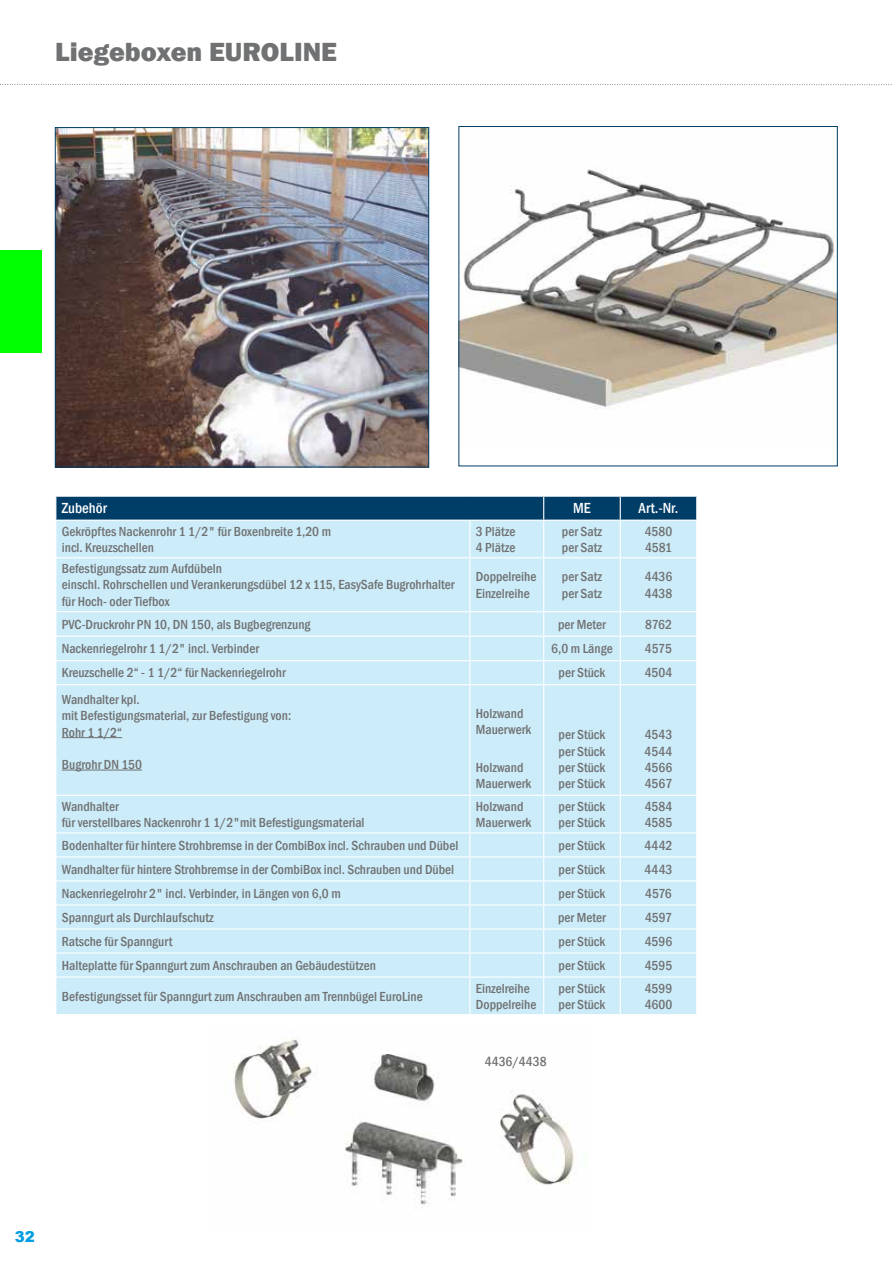
<style>
.page{position:relative;width:893px;height:1263px;background:#fff}
.page>*{position:absolute;margin:0;border:0;box-sizing:border-box;transform-origin:0 0}
.t1{font:800 27px "Franklin Gothic";color:#707172}
.t2{font:500 condensed 15px "Franklin Gothic";color:#fff}
.t3{font:900 15px "Arial";color:#009ee0}
.t4{font:500 condensed 13.5px/16.2px "Franklin Gothic";color:#707172}
</style>
<div class="page">
<svg style="left:0;top:84px;width:892px;height:1px"></svg>
<div style="left:0;top:251px;width:41px;height:102px;background:#0f0"></div>
<div style="left:56px;top:521px;width:640px;height:493px;background:#ccecf9"></div>
<hr style="left:543px;top:521px;width:1px;height:36px;background:#fff">
<hr style="left:620px;top:521px;width:1px;height:36px;background:#fff">
<hr style="left:469px;top:558px;width:1px;height:53px;background:#fff">
<hr style="left:543px;top:558px;width:1px;height:53px;background:#fff">
<hr style="left:620px;top:558px;width:1px;height:53px;background:#fff">
<hr style="left:55px;top:611px;width:415px;height:1px;background:#fff">
<hr style="left:470px;top:611px;width:74px;height:1px;background:#fff">
<hr style="left:544px;top:611px;width:76px;height:1px;background:#fff">
<hr style="left:620px;top:611px;width:77px;height:1px;background:#fff">
<hr style="left:55px;top:636px;width:415px;height:1px;background:#fff">
<hr style="left:470px;top:636px;width:74px;height:1px;background:#fff">
<hr style="left:544px;top:636px;width:76px;height:1px;background:#fff">
<hr style="left:620px;top:636px;width:77px;height:1px;background:#fff">
<hr style="left:55px;top:660px;width:415px;height:1px;background:#fff">
<hr style="left:470px;top:660px;width:74px;height:1px;background:#fff">
<svg style="left:469px;top:612px;width:1px;height:72px"></svg>
<hr style="left:544px;top:660px;width:76px;height:1px;background:#fff">
<svg style="left:543px;top:612px;width:1px;height:72px"></svg>
<hr style="left:620px;top:660px;width:77px;height:1px;background:#fff">
<svg style="left:620px;top:612px;width:1px;height:72px"></svg>
<svg style="left:696px;top:612px;width:1px;height:72px"></svg>
<hr style="left:55px;top:684px;width:415px;height:1px;background:#fff">
<hr style="left:470px;top:684px;width:74px;height:1px;background:#fff">
<hr style="left:469px;top:685px;width:1px;height:110px;background:#fff">
<hr style="left:544px;top:684px;width:76px;height:1px;background:#fff">
<hr style="left:543px;top:685px;width:1px;height:110px;background:#fff">
<hr style="left:620px;top:684px;width:77px;height:1px;background:#fff">
<hr style="left:620px;top:685px;width:1px;height:110px;background:#fff">
<hr style="left:55px;top:795px;width:415px;height:1px;background:#fff">
<hr style="left:470px;top:795px;width:74px;height:1px;background:#fff">
<hr style="left:469px;top:796px;width:1px;height:36px;background:#fff">
<hr style="left:544px;top:795px;width:76px;height:1px;background:#fff">
<hr style="left:543px;top:796px;width:1px;height:36px;background:#fff">
<hr style="left:620px;top:795px;width:77px;height:1px;background:#fff">
<hr style="left:620px;top:796px;width:1px;height:36px;background:#fff">
<hr style="left:55px;top:832px;width:415px;height:1px;background:#fff">
<hr style="left:470px;top:832px;width:74px;height:1px;background:#fff">
<hr style="left:544px;top:832px;width:76px;height:1px;background:#fff">
<hr style="left:620px;top:832px;width:77px;height:1px;background:#fff">
<hr style="left:55px;top:856px;width:415px;height:1px;background:#fff">
<hr style="left:470px;top:856px;width:74px;height:1px;background:#fff">
<hr style="left:544px;top:856px;width:76px;height:1px;background:#fff">
<hr style="left:620px;top:856px;width:77px;height:1px;background:#fff">
<hr style="left:55px;top:880px;width:415px;height:1px;background:#fff">
<hr style="left:470px;top:880px;width:74px;height:1px;background:#fff">
<hr style="left:544px;top:880px;width:76px;height:1px;background:#fff">
<hr style="left:620px;top:880px;width:77px;height:1px;background:#fff">
<hr style="left:55px;top:904px;width:415px;height:1px;background:#fff">
<hr style="left:470px;top:904px;width:74px;height:1px;background:#fff">
<hr style="left:544px;top:904px;width:76px;height:1px;background:#fff">
<hr style="left:620px;top:904px;width:77px;height:1px;background:#fff">
<hr style="left:55px;top:928px;width:415px;height:1px;background:#fff">
<hr style="left:470px;top:928px;width:74px;height:1px;background:#fff">
<hr style="left:544px;top:928px;width:76px;height:1px;background:#fff">
<hr style="left:620px;top:928px;width:77px;height:1px;background:#fff">
<hr style="left:55px;top:952px;width:415px;height:1px;background:#fff">
<hr style="left:470px;top:952px;width:74px;height:1px;background:#fff">
<svg style="left:469px;top:833px;width:1px;height:143px"></svg>
<hr style="left:544px;top:952px;width:76px;height:1px;background:#fff">
<svg style="left:543px;top:833px;width:1px;height:143px"></svg>
<hr style="left:620px;top:952px;width:77px;height:1px;background:#fff">
<svg style="left:620px;top:833px;width:1px;height:143px"></svg>
<svg style="left:696px;top:833px;width:1px;height:143px"></svg>
<hr style="left:55px;top:976px;width:415px;height:1px;background:#fff">
<hr style="left:470px;top:976px;width:74px;height:1px;background:#fff">
<hr style="left:469px;top:977px;width:1px;height:37px;background:#fff">
<hr style="left:544px;top:976px;width:76px;height:1px;background:#fff">
<hr style="left:543px;top:977px;width:1px;height:37px;background:#fff">
<hr style="left:620px;top:976px;width:77px;height:1px;background:#fff">
<hr style="left:620px;top:977px;width:1px;height:37px;background:#fff">
<svg style="left:55px;top:496px;width:642px;height:24px;background:#0b456d"></svg>
<hr style="left:470px;top:496px;width:74px;height:1px;background:#fff">
<hr style="left:544px;top:496px;width:76px;height:1px;background:#fff">
<hr style="left:620px;top:496px;width:77px;height:1px;background:#fff">
<hr style="left:55px;top:557px;width:415px;height:1px;background:#fff">
<hr style="left:469px;top:521px;width:1px;height:36px;background:#fff">
<hr style="left:470px;top:557px;width:74px;height:1px;background:#fff">
<hr style="left:544px;top:557px;width:76px;height:1px;background:#fff">
<hr style="left:620px;top:557px;width:77px;height:1px;background:#fff">
<hr style="left:62px;top:737px;width:60px;height:1px;background:#707172">
<hr style="left:62px;top:770px;width:80px;height:1px;background:#707172">
<img style="left:57px;top:129px;width:370px;height:336px">
<div style="left:55px;top:127px;width:374px;height:340px;border:1px solid #003d67"></div>
<img style="left:460px;top:169px;width:376px;height:240px">
<div style="left:458px;top:126px;width:380px;height:340px;border:1px solid #003d67"></div>
<img style="left:232px;top:1038px;width:342px;height:169px">
<h1 class="t1" style="left:55px;top:35px;width:283px">Liegeboxen EUROLINE</h1>
<p class="t2" style="left:62px;top:499px;width:46px">Zubehör</p>
<p class="t2" style="left:573px;top:499px;width:19px">ME</p>
<p class="t2" style="left:639px;top:499px;width:41px">Art.-Nr.</p>
<p class="t4" style="left:62px;top:523px;width:271px">Gekröpftes Nackenrohr 1 1/2" für Boxenbreite 1,20 m incl. Kreuzschellen</p>
<p class="t4" style="left:476px;top:523px;width:41px">3 Plätze<br>4 Plätze</p>
<p class="t4" style="left:562px;top:523px;width:42px">per Satz per Satz</p>
<p class="t4" style="left:645px;top:523px;width:29px">4580<br>4581</p>
<p class="t4" style="left:62px;top:560px;width:394px">Befestigungssatz zum Aufdübeln<br>einschl. Rohrschellen und Verankerungsdübel 12 x 115, EasySafe Bugrohrhalter für Hoch- oder Tiefbox</p>
<p class="t4" style="left:476px;top:569px;width:62px">Doppelreihe<br>Einzelreihe</p>
<p class="t4" style="left:562px;top:569px;width:42px">per Satz per Satz</p>
<p class="t4" style="left:645px;top:569px;width:29px">4436<br>4438</p>
<p class="t4" style="left:62px;top:616px;width:250px">PVC-Druckrohr PN 10, DN 150, als Bugbegrenzung</p>
<p class="t4" style="left:558px;top:616px;width:49px">per Meter</p>
<p class="t4" style="left:645px;top:616px;width:28px">8762</p>
<p class="t4" style="left:62px;top:640px;width:199px">Nackenriegelrohr 1 1/2" incl. Verbinder</p>
<p class="t4" style="left:551px;top:640px;width:63px">6,0 m Länge</p>
<p class="t4" style="left:645px;top:640px;width:29px">4575</p>
<p class="t4" style="left:62px;top:665px;width:225px">Kreuzschelle 2“ - 1 1/2“ für Nackenriegelrohr</p>
<p class="t4" style="left:559px;top:665px;width:48px">per Stück</p>
<p class="t4" style="left:645px;top:665px;width:29px">4504</p>
<p class="t4" style="left:62px;top:691px;width:231px">Wandhalter kpl.<br>mit Befestigungsmaterial, zur Befestigung von:<br>Rohr 1 1/2“</p>
<p class="t4" style="left:62px;top:756px;width:82px">Bugrohr DN 150</p>
<p class="t4" style="left:476px;top:705px;width:57px">Holzwand<br>Mauerwerk</p>
<p class="t4" style="left:476px;top:759px;width:57px">Holzwand<br>Mauerwerk</p>
<p class="t4" style="left:559px;top:727px;width:48px;text-align:justify">per Stück per Stück per Stück per Stück</p>
<p class="t4" style="left:645px;top:727px;width:29px;text-align:justify">4543<br>4544<br>4566<br>4567</p>
<p class="t4" style="left:62px;top:798px;width:304px">Wandhalter<br>für verstellbares Nackenrohr 1 1/2"mit Befestigungsmaterial</p>
<p class="t4" style="left:476px;top:798px;width:57px">Holzwand<br>Mauerwerk</p>
<p class="t4" style="left:559px;top:798px;width:48px">per Stück per Stück</p>
<p class="t4" style="left:645px;top:798px;width:29px">4584<br>4585</p>
<p class="t4" style="left:62px;top:837px;width:398px">Bodenhalter für hintere Strohbremse in der CombiBox incl. Schrauben und Dübel</p>
<p class="t4" style="left:559px;top:837px;width:48px">per Stück</p>
<p class="t4" style="left:645px;top:837px;width:29px">4442</p>
<p class="t4" style="left:62px;top:861px;width:394px">Wandhalter für hintere Strohbremse in der CombiBox incl. Schrauben und Dübel</p>
<p class="t4" style="left:559px;top:861px;width:48px">per Stück</p>
<p class="t4" style="left:645px;top:861px;width:29px">4443</p>
<p class="t4" style="left:62px;top:885px;width:280px">Nackenriegelrohr 2" incl. Verbinder, in Längen von 6,0 m</p>
<p class="t4" style="left:559px;top:885px;width:48px">per Stück</p>
<p class="t4" style="left:645px;top:885px;width:28px">4576</p>
<p class="t4" style="left:62px;top:909px;width:153px">Spanngurt als Durchlaufschutz</p>
<p class="t4" style="left:558px;top:909px;width:49px">per Meter</p>
<p class="t4" style="left:645px;top:909px;width:29px">4597</p>
<p class="t4" style="left:62px;top:933px;width:112px">Ratsche für Spanngurt</p>
<p class="t4" style="left:559px;top:933px;width:48px">per Stück</p>
<p class="t4" style="left:645px;top:933px;width:29px">4596</p>
<p class="t4" style="left:62px;top:957px;width:316px">Halteplatte für Spanngurt zum Anschrauben an Gebäudestützen</p>
<p class="t4" style="left:559px;top:957px;width:48px">per Stück</p>
<p class="t4" style="left:645px;top:957px;width:29px">4595</p>
<p class="t4" style="left:62px;top:988px;width:362px">Befestigungsset für Spanngurt zum Anschrauben am Trennbügel EuroLine</p>
<p class="t4" style="left:476px;top:980px;width:62px">Einzelreihe<br>Doppelreihe</p>
<p class="t4" style="left:559px;top:980px;width:48px">per Stück per Stück</p>
<p class="t4" style="left:645px;top:980px;width:29px">4599<br>4600</p>
<p class="t4" style="left:485px;top:1053px;width:63px">4436/4438</p>
<p class="t3" style="left:15px;top:1225px;width:22px">32</p>
</div>
